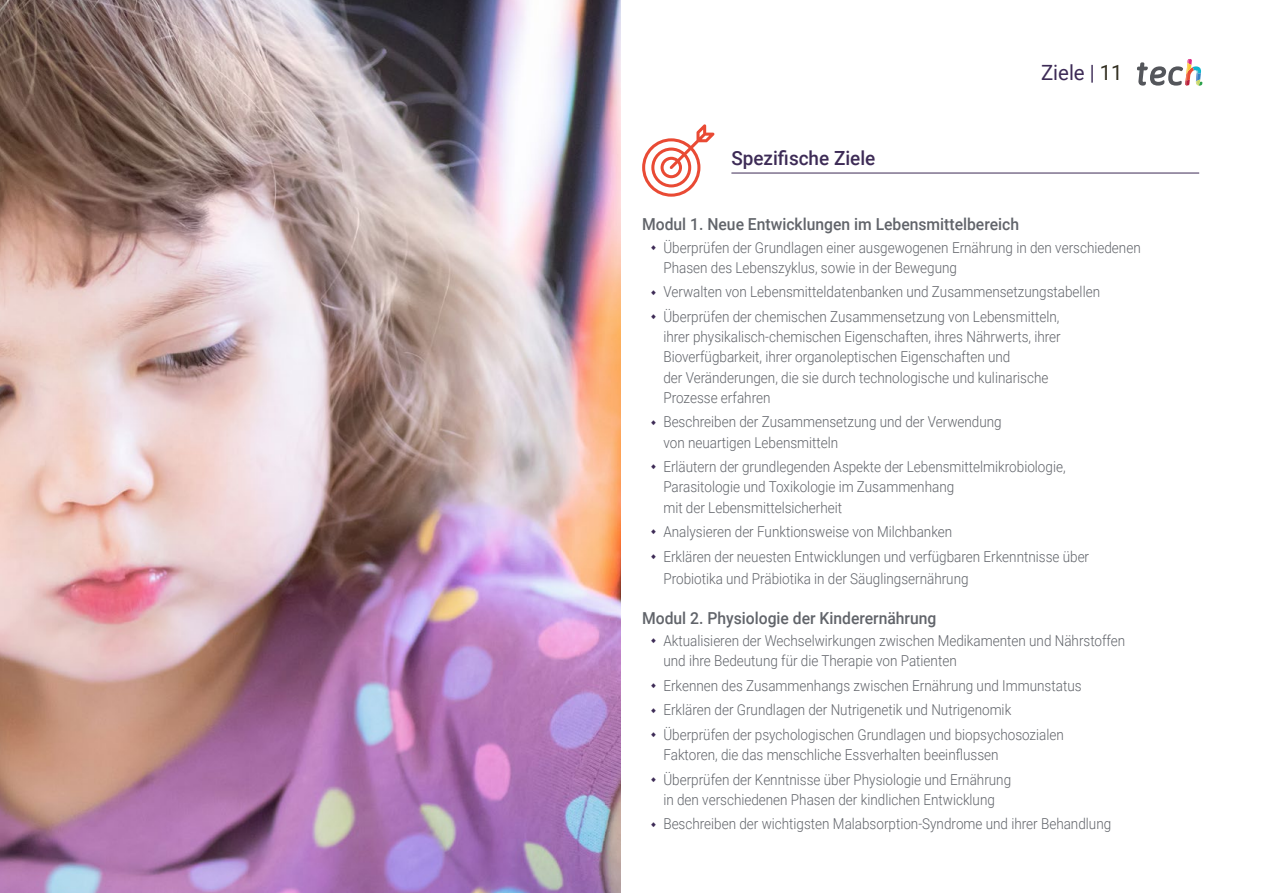
<style>
.page{position:relative;width:1263px;height:893px;background:#fff}
.page>*{position:absolute;margin:0;border:0;box-sizing:border-box;transform-origin:0 0}
.t1{font:21px "Roboto";color:#3d2b56}
.t2{font:500 19.5px "Roboto";color:#3d2b56}
.t3{font:500 16.5px "Roboto";color:#61646a;scale:.95 1}
.t4{font:300 15px/20.2px "Roboto";color:#61646a;scale:.9 1}
.s1{color:#312e20}
</style>
<div class="page">
<svg style="left:642px;top:124px;width:72px;height:73px"></svg>
<hr style="left:731px;top:173px;width:468px;height:1px;background:#3d2b56">
<img style="left:0;top:0;width:621px;height:893px">
<svg style="left:1137px;top:59px;width:65px;height:27px"></svg>
<h2 class="t2" style="left:731px;top:144px;width:145px">Spezifische Ziele</h2>
<h1 class="t1" style="left:1041px;top:57px;width:83px">Ziele | <span class="s1">11</span></h1>
<p class="t3" style="left:642px;top:213px;width:398px">Modul 1. Neue Entwicklungen im Lebensmittelbereich</p>
<p class="t4" style="left:663px;top:237px;width:532px">Überprüfen der Grundlagen einer ausgewogenen Ernährung in den verschiedenen<br>Phasen des Lebenszyklus, sowie in der Bewegung</p>
<p class="t4" style="left:663px;top:279px;width:487px;line-height:24.5px">Verwalten von Lebensmitteldatenbanken und Zusammensetzungstabellen<br>Überprüfen der chemischen Zusammensetzung von Lebensmitteln,</p>
<p class="t4" style="left:663px;top:326px;width:443px">ihrer physikalisch-chemischen Eigenschaften, ihres Nährwerts, ihrer Bioverfügbarkeit, ihrer organoleptischen Eigenschaften und<br>der Veränderungen, die sie durch technologische und kulinarische Prozesse erfahren</p>
<p class="t4" style="left:663px;top:411px;width:377px">Beschreiben der Zusammensetzung und der Verwendung von neuartigen Lebensmitteln</p>
<p class="t4" style="left:663px;top:456px;width:448px">Erläutern der grundlegenden Aspekte der Lebensmittelmikrobiologie,<br>Parasitologie und Toxikologie im Zusammenhang<br>mit der Lebensmittelsicherheit</p>
<p class="t4" style="left:663px;top:519px;width:475px;line-height:24.5px">Analysieren der Funktionsweise von Milchbanken<br>Erklären der neuesten Entwicklungen und verfügbaren Erkenntnisse über</p>
<p class="t4" style="left:663px;top:568px;width:341px">Probiotika und Präbiotika in der Säuglingsernährung</p>
<p class="t3" style="left:642px;top:606px;width:311px">Modul 2. Physiologie der Kinderernährung</p>
<p class="t4" style="left:663px;top:630px;width:515px">Aktualisieren der Wechselwirkungen zwischen Medikamenten und Nährstoffen und ihre Bedeutung für die Therapie von Patienten</p>
<p class="t4" style="left:663px;top:673px;width:466px;line-height:24.5px">Erkennen des Zusammenhangs zwischen Ernährung und Immunstatus<br>Erklären der Grundlagen der Nutrigenetik und Nutrigenomik<br>Überprüfen der psychologischen Grundlagen und biopsychosozialen</p>
<p class="t4" style="left:663px;top:742px;width:388px;line-height:24.5px">Faktoren, die das menschliche Essverhalten beeinflussen<br>Überprüfen der Kenntnisse über Physiologie und Ernährung</p>
<p class="t4" style="left:663px;top:787px;width:499px;line-height:24.5px">in den verschiedenen Phasen der kindlichen Entwicklung<br>Beschreiben der wichtigsten Malabsorption-Syndrome und ihrer Behandlung</p>
</div>
